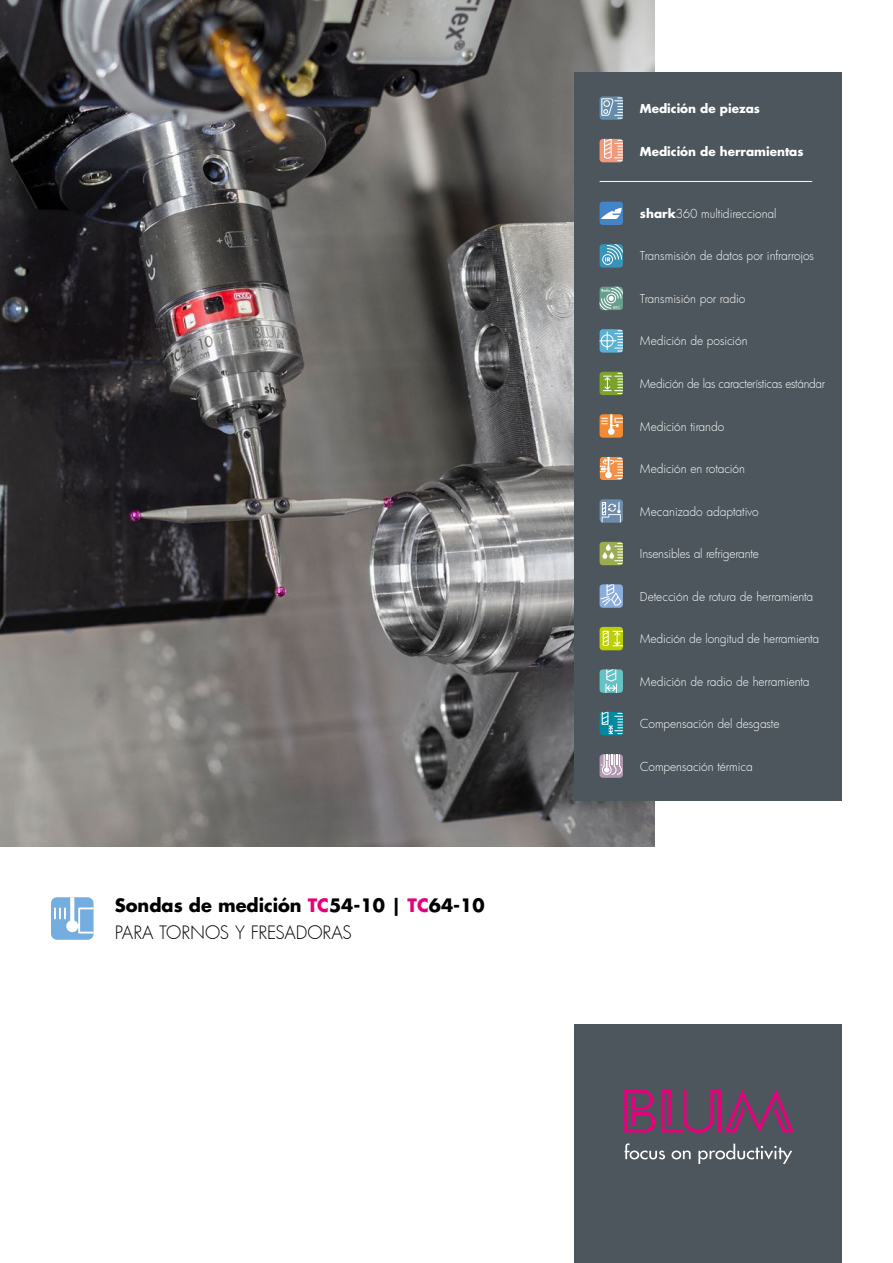
<style>
.page{position:relative;width:893px;height:1263px;background:#fff}
.page>*{position:absolute;margin:0;border:0;box-sizing:border-box;transform-origin:0 0}
.t1{font:700 18px/27px "Futura";color:#000}
.t2{font:300 12px "Futura";letter-spacing:-.01em;color:#fff}
.t3{font:700 12px "Futura";color:#fff}
.s1{color:#e6007d}
.s2{font-weight:300}
.s3{font-weight:700}
</style>
<div class="page">
<div style="left:574px;top:1025px;width:268px;height:238px;background:#4c565c"></div>
<svg style="left:625px;top:1143px;width:40px;height:16px"></svg>
<svg style="left:672px;top:1150px;width:19px;height:9px"></svg>
<svg style="left:698px;top:1143px;width:94px;height:21px"></svg>
<svg style="left:624px;top:1089px;width:31px;height:43px"></svg>
<svg style="left:661px;top:1089px;width:133px;height:44px"></svg>
<img style="left:0;top:0;width:655px;height:846px">
<div style="left:51px;top:897px;width:43px;height:43px;background:#74addf;border-radius:6px"></div>
<svg style="left:54px;top:897px;width:40px;height:36px"></svg>
<div style="left:574px;top:72px;width:268px;height:729px;background:#4c565c"></div>
<svg style="left:600px;top:96px;width:23px;height:24px"></svg>
<svg style="left:601px;top:97px;width:22px;height:22px"></svg>
<div style="left:600px;top:244px;width:23px;height:24px;background:#3793b7;border-radius:3px"></div>
<svg style="left:602px;top:244px;width:21px;height:21px"></svg>
<svg style="left:600px;top:287px;width:23px;height:23px"></svg>
<svg style="left:600px;top:329px;width:23px;height:24px"></svg>
<svg style="left:600px;top:330px;width:23px;height:21px"></svg>
<div style="left:600px;top:372px;width:23px;height:23px;background:#7ba22d;border-radius:3px"></div>
<svg style="left:603px;top:373px;width:20px;height:21px"></svg>
<div style="left:600px;top:414px;width:23px;height:24px;background:#f28b32;border-radius:3px"></div>
<svg style="left:601px;top:414px;width:22px;height:21px"></svg>
<svg style="left:600px;top:499px;width:23px;height:24px"></svg>
<hr style="left:602px;top:502px;width:4px;height:13px;background:#fff">
<svg style="left:602px;top:503px;width:19px;height:20px"></svg>
<div style="left:600px;top:202px;width:23px;height:23px;background:#4585c6;border-radius:3px"></div>
<svg style="left:601px;top:208px;width:21px;height:11px"></svg>
<hr style="left:600px;top:181px;width:212px;height:1px;background:#fff">
<div style="left:600px;top:542px;width:23px;height:23px;background:#9cad51;border-radius:3px"></div>
<svg style="left:602px;top:543px;width:21px;height:21px"></svg>
<div style="left:600px;top:584px;width:23px;height:24px;background:#8baddc;border-radius:3px"></div>
<svg style="left:600px;top:584px;width:21px;height:22px"></svg>
<svg style="left:600px;top:627px;width:23px;height:23px"></svg>
<svg style="left:603px;top:631px;width:20px;height:15px"></svg>
<div style="left:600px;top:669px;width:23px;height:24px;background:#64c2c7;border-radius:3px"></div>
<svg style="left:605px;top:669px;width:12px;height:24px"></svg>
<svg style="left:600px;top:457px;width:23px;height:23px"></svg>
<div style="left:600px;top:139px;width:23px;height:23px;background:#f3997b;border-radius:3px"></div>
<svg style="left:604px;top:139px;width:19px;height:22px"></svg>
<svg style="left:600px;top:712px;width:23px;height:23px"></svg>
<svg style="left:602px;top:712px;width:21px;height:22px"></svg>
<div style="left:600px;top:754px;width:23px;height:24px;background:#b297b0;border-radius:3px"></div>
<svg style="left:601px;top:754px;width:21px;height:21px"></svg>
<h1 class="t1" style="left:115px;top:892px;width:371px">Sondas de medición <span class="s1">TC</span>54-10 | <span class="s1">TC</span>64-10<br><span class="s2">PARA TORNOS Y FRESADORAS</span></h1>
<p class="t3" style="left:640px;top:101px;width:122px">Medición de piezas</p>
<p class="t3" style="left:640px;top:143px;width:165px">Medición de herramientas</p>
<p class="t2" style="left:640px;top:206px;width:138px"><span class="s3">shark</span>360 multidireccional</p>
<p class="t2" style="left:640px;top:248px;width:176px">Transmisión de datos por infrarrojos</p>
<p class="t2" style="left:640px;top:290px;width:107px">Transmisión por radio</p>
<p class="t2" style="left:640px;top:333px;width:109px">Medición de posición</p>
<p class="t2" style="left:640px;top:375px;width:187px">Medición de las características estándar</p>
<p class="t2" style="left:640px;top:418px;width:86px">Medición tirando</p>
<p class="t2" style="left:640px;top:461px;width:106px">Medición en rotación</p>
<p class="t2" style="left:640px;top:503px;width:120px">Mecanizado adaptativo</p>
<p class="t2" style="left:640px;top:546px;width:120px">Insensibles al refrigerante</p>
<p class="t2" style="left:640px;top:588px;width:175px">Detección de rotura de herramienta</p>
<p class="t2" style="left:640px;top:631px;width:181px">Medición de longitud de herramienta</p>
<p class="t2" style="left:640px;top:673px;width:171px">Medición de radio de herramienta</p>
<p class="t2" style="left:640px;top:716px;width:141px">Compensación del desgaste</p>
<p class="t2" style="left:640px;top:758px;width:114px">Compensación térmica</p>
</div>
